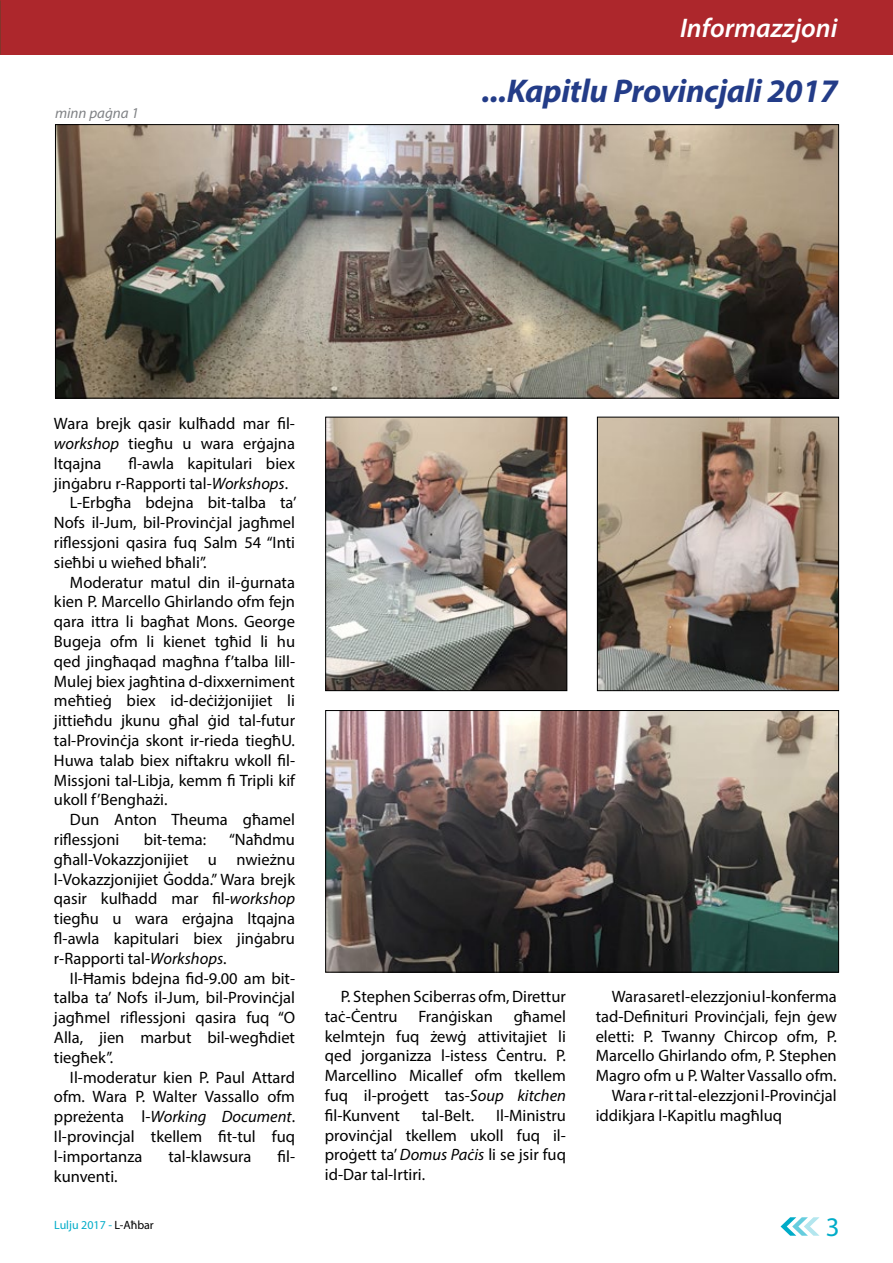
<style>
.page{position:relative;width:893px;height:1263px;background:#fff}
.page>*{position:absolute;margin:0;border:0;box-sizing:border-box;transform-origin:0 0}
.t1{font:italic 700 33px "Myriad Pro";letter-spacing:-.01em;color:#233c88}
.t2{font:italic 600 27px "Myriad Pro";color:#fff}
.t3{font:27px "Myriad Pro";color:#00acc8}
.t4{font:16.5px/19.8px "Myriad Pro";color:#000;text-align:justify}
.t5{font:italic 15px "Myriad Pro";color:#808285}
.t6{font:12px "Myriad Pro";color:#00acc8}
.s1{font-style:italic}
.s2{color:#000}
</style>
<div class="page">
<svg style="left:780px;top:1217px;width:39px;height:19px"></svg>
<hr style="left:0;top:0;width:1px;height:1263px;background:#bfd4c7">
<div style="left:0;top:0;width:893px;height:54px;background:#ad272c"></div>
<img style="left:57px;top:126px;width:780px;height:270px">
<img style="left:599px;top:419px;width:238px;height:270px">
<div style="left:597px;top:417px;width:242px;height:274px;border:1px solid #000"></div>
<img style="left:327px;top:419px;width:238px;height:270px">
<div style="left:325px;top:417px;width:242px;height:274px;border:1px solid #000"></div>
<img style="left:327px;top:712px;width:510px;height:258px">
<div style="left:325px;top:710px;width:514px;height:262px;border:1px solid #000"></div>
<p class="t5" style="left:55px;top:104px;width:85px">minn paġna 1</p>
<h2 class="t2" style="left:680px;top:11px;width:159px">Informazzjoni</h2>
<h1 class="t1" style="left:482px;top:69px;width:357px">...Kapitlu Provincjali 2017</h1>
<p class="t4" style="left:54px;top:413px;width:243px">Wara brejk qasir kulħadd mar fil&shy;<span class="s1">workshop</span> tiegħu u wara erġajna ltqajna</p>
<p class="t4" style="left:129px;top:453px;width:168px">fl-awla kapitulari biex</p>
<p class="t4" style="left:54px;top:473px;width:236px">jinġabru r-Rapporti tal-<span class="s1">Workshops</span>.</p>
<p class="t4" style="left:70px;top:493px;width:228px">L-Erbgħa bdejna bit-talba ta’</p>
<p class="t4" style="left:54px;top:512px;width:243px">Nofs il-Jum, bil-Provinċjal jagħmel</p>
<p class="t4" style="left:54px;top:532px;width:243px">riflessjoni qasira fuq Salm 54 “Inti</p>
<p class="t4" style="left:54px;top:552px;width:154px">sieħbi u wieħed bħali”.</p>
<p class="t4" style="left:70px;top:572px;width:227px">Moderatur matul din il-ġurnata</p>
<p class="t4" style="left:54px;top:592px;width:243px">kien P. Marcello Ghirlando ofm fejn</p>
<p class="t4" style="left:54px;top:611px;width:243px">qara ittra li bagħat Mons. George</p>
<p class="t4" style="left:54px;top:631px;width:243px">Bugeja ofm li kienet tgħid li hu</p>
<p class="t4" style="left:54px;top:651px;width:243px">qed jingħaqad magħna f’talba lill-</p>
<p class="t4" style="left:54px;top:671px;width:243px">Mulej biex jagħtina d-dixxerniment</p>
<p class="t4" style="left:54px;top:691px;width:243px">meħtieġ biex id-deċiżjonijiet li</p>
<p class="t4" style="left:54px;top:710px;width:243px">jittieħdu jkunu għal ġid tal-futur</p>
<p class="t4" style="left:54px;top:730px;width:243px">tal-Provinċja skont ir-rieda tiegħU.</p>
<p class="t4" style="left:54px;top:750px;width:243px">Huwa talab biex niftakru wkoll fil-</p>
<p class="t4" style="left:54px;top:770px;width:243px">Missjoni tal-Libja, kemm fi Tripli kif</p>
<p class="t4" style="left:54px;top:790px;width:115px">ukoll f’Benghażi.</p>
<p class="t4" style="left:70px;top:809px;width:227px">Dun Anton Theuma għamel</p>
<p class="t4" style="left:54px;top:829px;width:67px">riflessjoni</p>
<p class="t4" style="left:144px;top:829px;width:64px">bit-tema:</p>
<p class="t4" style="left:54px;top:829px;width:243px;text-indent:175px">“Naħdmu għall-Vokazzjonijiet u nwieżnu l-Vokazzjonijiet Ġodda.” Wara brejk qasir kulħadd mar fil-<span class="s1">workshop </span>tiegħu u wara erġajna ltqajna fl-awla kapitulari biex jinġabru r-Rapporti tal-<span class="s1">Workshops</span>.</p>
<p class="t4" style="left:54px;top:968px;width:243px;text-indent:16px">Il-Ħamis bdejna fid-9.00 am bit&shy;talba ta’ Nofs il-Jum, bil-Provinċjal jagħmel riflessjoni qasira fuq “O Alla, jien marbut bil-wegħdiet tiegħek”.</p>
<p class="t4" style="left:54px;top:1067px;width:243px;text-indent:16px">Il-moderatur kien P. Paul Attard ofm. Wara P. Walter Vassallo ofm ppreżenta l-<span class="s1">Working Document</span>.<br>Il-provincjal tkellem fit-tul fuq l-importanza</p>
<p class="t4" style="left:168px;top:1146px;width:85px">tal-klawsura</p>
<p class="t4" style="left:277px;top:1146px;width:19px">fil-</p>
<p class="t4" style="left:54px;top:1166px;width:65px">kunventi.</p>
<p class="t4" style="left:325px;top:986px;width:243px;text-indent:16px">P. Stephen Sciberras ofm, Direttur taċ-Ċentru</p>
<p class="t4" style="left:325px;top:1006px;width:243px;text-indent:189px">għamel kelmtejn fuq żewġ attivitajiet li qed jorganizza l-istess Ċentru. P.<br>Marcellino Micallef ofm tkellem fuq il-proġett tas-<span class="s1">Soup kitchen </span>fil-Kunvent</p>
<p class="t4" style="left:418px;top:1006px;width:76px">Franġiskan</p>
<p class="t4" style="left:325px;top:1105px;width:243px;text-indent:171px">Il-Ministru provinċjal tkellem ukoll fuq il&shy;proġett ta’ <span class="s1">Domus Paċis</span> li se jsir fuq id-Dar tal-Irtiri.</p>
<p class="t4" style="left:422px;top:1105px;width:54px">tal-Belt.</p>
<p class="t4" style="left:612px;top:986px;width:227px">Wara saret l-elezzjoni u l-konferma</p>
<p class="t4" style="left:596px;top:1006px;width:243px">tad-Definituri Provinċjali, fejn ġew</p>
<p class="t4" style="left:596px;top:1026px;width:243px">eletti: P. Twanny Chircop ofm, P.</p>
<p class="t4" style="left:596px;top:1046px;width:243px">Marcello Ghirlando ofm, P. Stephen</p>
<p class="t4" style="left:596px;top:1065px;width:242px">Magro ofm u P. Walter Vassallo ofm.</p>
<p class="t4" style="left:612px;top:1085px;width:227px">Wara r-rit tal-elezzjoni l-Provinċjal</p>
<p class="t4" style="left:596px;top:1105px;width:188px">iddikjara l-Kapitlu magħluq</p>
<p class="t6" style="left:54px;top:1218px;width:101px">Lulju 2017 - <span class="s2">L-Aħbar</span></p>
<h2 class="t3" style="left:826px;top:1210px;width:15px">3</h2>
</div>
